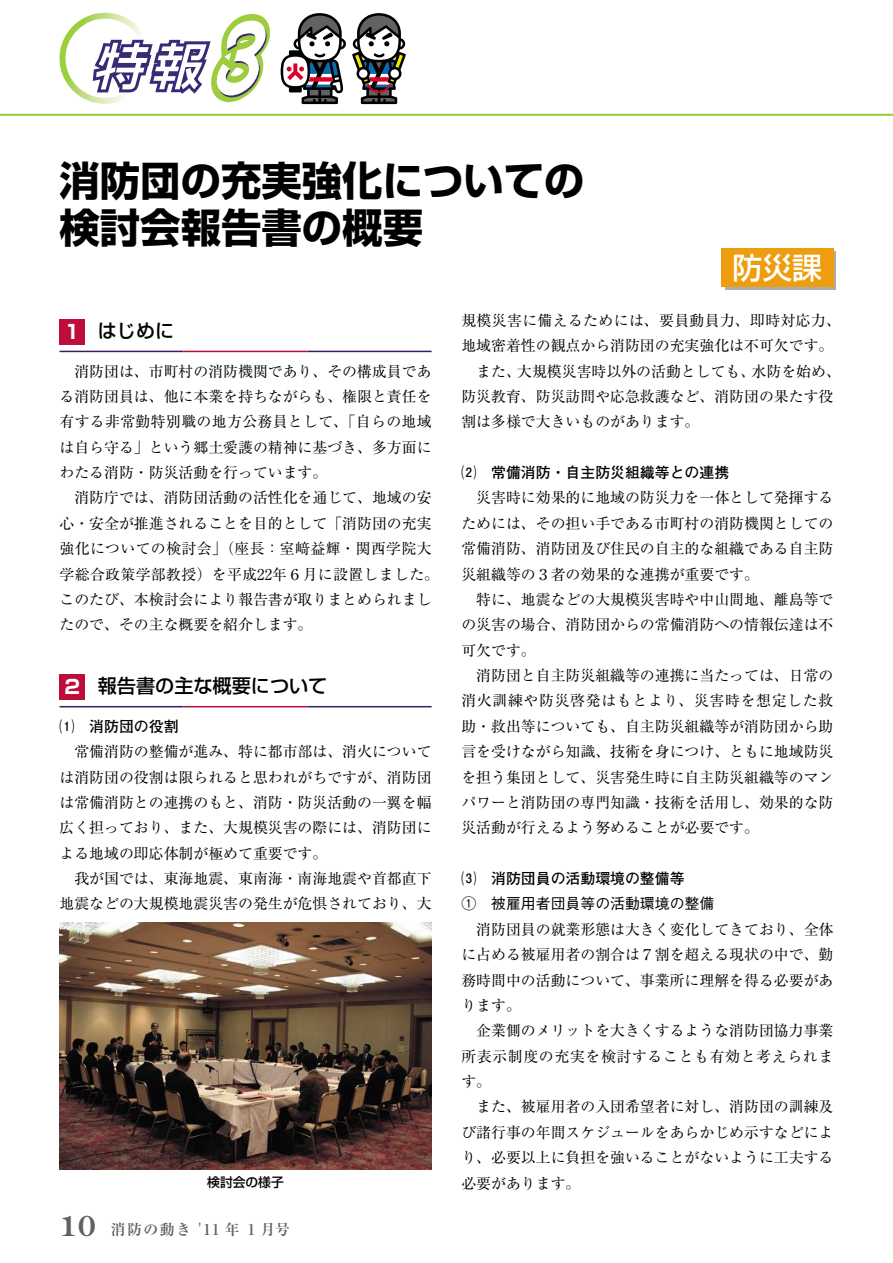
<style>
.page{position:relative;width:893px;height:1263px;background:#fff}
.page>*{position:absolute;margin:0;border:0;box-sizing:border-box;transform-origin:0 0}
.t1{font:700 40.35px/46.8px "Shin Go Pro";color:#000}
.t2{font:500 29.7px "Shin Go Pro";color:#fff}
.t3{font:500 19.2px "Shin Go Pro";color:#000}
.t4{font:14.85px/25.3px "Ryumin Pro";color:#000;text-align:justify}
.t5{font:700 14.85px "Futo Go B101 Pro";color:#000}
.t6{font:14.85px "Ryumin Pro";letter-spacing:.025em;color:#000}
.t7{font:500 14.85px "Gothic BBB Pro";color:#000}
.t8{font:700 14.85px "Ryumin Pro";letter-spacing:.1em;color:#626262}
.t9{font:500 12.75px "Shin Go Pro";color:#000}
.s1{font-weight:700;color:#fff}
.s2{font-family:"Century Old Style";font-size:27.6px}
</style>
<div class="page">
<svg style="left:60px;top:13px;width:210px;height:91px"></svg>
<hr style="left:0;top:114px;width:893px;height:2px;background:#9dcd3e">
<svg style="left:352px;top:13px;width:54px;height:91px"></svg>
<div style="left:391px;top:69px;width:8px;height:9px;background:#fff;border-radius:50%"></div>
<svg style="left:281px;top:13px;width:65px;height:91px"></svg>
<svg style="left:725px;top:251px;width:111px;height:38px"></svg>
<div style="left:721px;top:249px;width:112px;height:38px;background:#ed9d0d"></div>
<hr style="left:60px;top:351px;width:124px;height:1px;background:#3b1a66">
<hr style="left:184px;top:351px;width:124px;height:1px;background:#be0d3b">
<hr style="left:308px;top:351px;width:124px;height:1px;background:#3b1a66">
<div style="left:60px;top:319px;width:25px;height:25px;background:#be0d3b"></div>
<hr style="left:60px;top:706px;width:124px;height:1px;background:#3b1a66">
<hr style="left:184px;top:706px;width:124px;height:1px;background:#be0d3b">
<hr style="left:308px;top:706px;width:124px;height:1px;background:#3b1a66">
<div style="left:60px;top:674px;width:25px;height:26px;background:#be0d3b"></div>
<img style="left:60px;top:923px;width:372px;height:246px">
<h1 class="t1" style="left:60px;top:153px;width:527px">消防団の充実強化についての検討会報告書の概要</h1>
<h2 class="t2" style="left:733px;top:244px;width:91px">防災課</h2>
<p class="t3" style="left:64px;top:315px;width:111px"><span class="s1">1</span> はじめに</p>
<p class="t4" style="left:60px;top:357px;width:374px;text-indent:15px">消防団は、市町村の消防機関であり、その構成員である消防団員は、他に本業を持ちながらも、権限と責任を有する非常勤特別職の地方公務員として、「自らの地域は自ら守る」という郷土愛護の精神に基づき、多方面にわたる消防・防災活動を行っています。</p>
<p class="t4" style="left:60px;top:484px;width:381px;text-align:left;text-indent:15px">消防庁では、消防団活動の活性化を通じて、地域の安心・安全が推進されることを目的として「消防団の充実強化についての検討会」（座長：室﨑益輝・関西学院大学総合政策学部教授）を平成22年６月に設置しました。このたび、本検討会により報告書が取りまとめられましたので、その主な概要を紹介します。</p>
<p class="t3" style="left:64px;top:670px;width:264px"><span class="s1">2</span> 報告書の主な概要について</p>
<p class="t5" style="left:60px;top:714px;width:121px">⑴　消防団の役割</p>
<p class="t4" style="left:60px;top:738px;width:374px;text-indent:15px">常備消防の整備が進み、特に都市部は、消火については消防団の役割は限られると思われがちですが、消防団は常備消防との連携のもと、消防・防災活動の一翼を幅広く担っており、また、大規模災害の際には、消防団による地域の即応体制が極めて重要です。</p>
<p class="t4" style="left:60px;top:865px;width:374px;text-align:right">我が国では、東海地震、東南海・南海地震や首都直下地震などの大規模地震災害の発生が危惧されており、大</p>
<p class="t6" style="left:461px;top:309px;width:381px">規模災害に備えるためには、要員動員力、即時対応力、</p>
<p class="t4" style="left:461px;top:332px;width:374px">地域密着性の観点から消防団の充実強化は不可欠です。</p>
<p class="t4" style="left:476px;top:357px;width:366px">また、大規模災害時以外の活動としても、水防を始め、</p>
<p class="t4" style="left:461px;top:383px;width:374px">防災教育、防災訪問や応急救護など、消防団の果たす役</p>
<p class="t4" style="left:461px;top:408px;width:240px">割は多様で大きいものがあります。</p>
<p class="t5" style="left:461px;top:460px;width:269px">⑵　常備消防・自主防災組織等との連携</p>
<p class="t4" style="left:461px;top:484px;width:374px;text-indent:15px">災害時に効果的に地域の防災力を一体として発揮するためには、その担い手である市町村の消防機関としての常備消防、消防団及び住民の自主的な組織である自主防災組織等の３者の効果的な連携が重要です。</p>
<p class="t4" style="left:461px;top:586px;width:374px;text-indent:15px">特に、地震などの大規模災害時や中山間地、離島等での災害の場合、消防団からの常備消防への情報伝達は不可欠です。</p>
<p class="t4" style="left:461px;top:662px;width:374px;text-indent:15px">消防団と自主防災組織等の連携に当たっては、日常の消火訓練や防災啓発はもとより、災害時を想定した救助・救出等についても、自主防災組織等が消防団から助言を受けながら知識、技術を身につけ、ともに地域防災を担う集団として、災害発生時に自主防災組織等のマンパワーと消防団の専門知識・技術を活用し、効果的な防災活動が行えるよう努めることが必要です。</p>
<p class="t5" style="left:461px;top:866px;width:225px">⑶　消防団員の活動環境の整備等</p>
<p class="t7" style="left:461px;top:892px;width:254px">①　被雇用者団員等の活動環境の整備</p>
<p class="t4" style="left:461px;top:915px;width:374px;text-indent:15px">消防団員の就業形態は大きく変化してきており、全体に占める被雇用者の割合は７割を超える現状の中で、勤務時間中の活動について、事業所に理解を得る必要があります。</p>
<p class="t4" style="left:461px;top:1017px;width:374px;text-indent:15px">企業側のメリットを大きくするような消防団協力事業所表示制度の充実を検討することも有効と考えられます。</p>
<p class="t4" style="left:461px;top:1093px;width:374px;text-indent:15px">また、被雇用者の入団希望者に対し、消防団の訓練及び諸行事の年間スケジュールをあらかじめ示すなどにより、必要以上に負担を強いることがないように工夫する</p>
<p class="t9" style="left:207px;top:1172px;width:78px">検討会の様子</p>
<p class="t4" style="left:461px;top:1169px;width:121px">必要があります。</p>
<p class="t8" style="left:60px;top:1218px;width:232px"><span class="s2">10</span> 消防の動き '11 年 1 月号</p>
</div>
